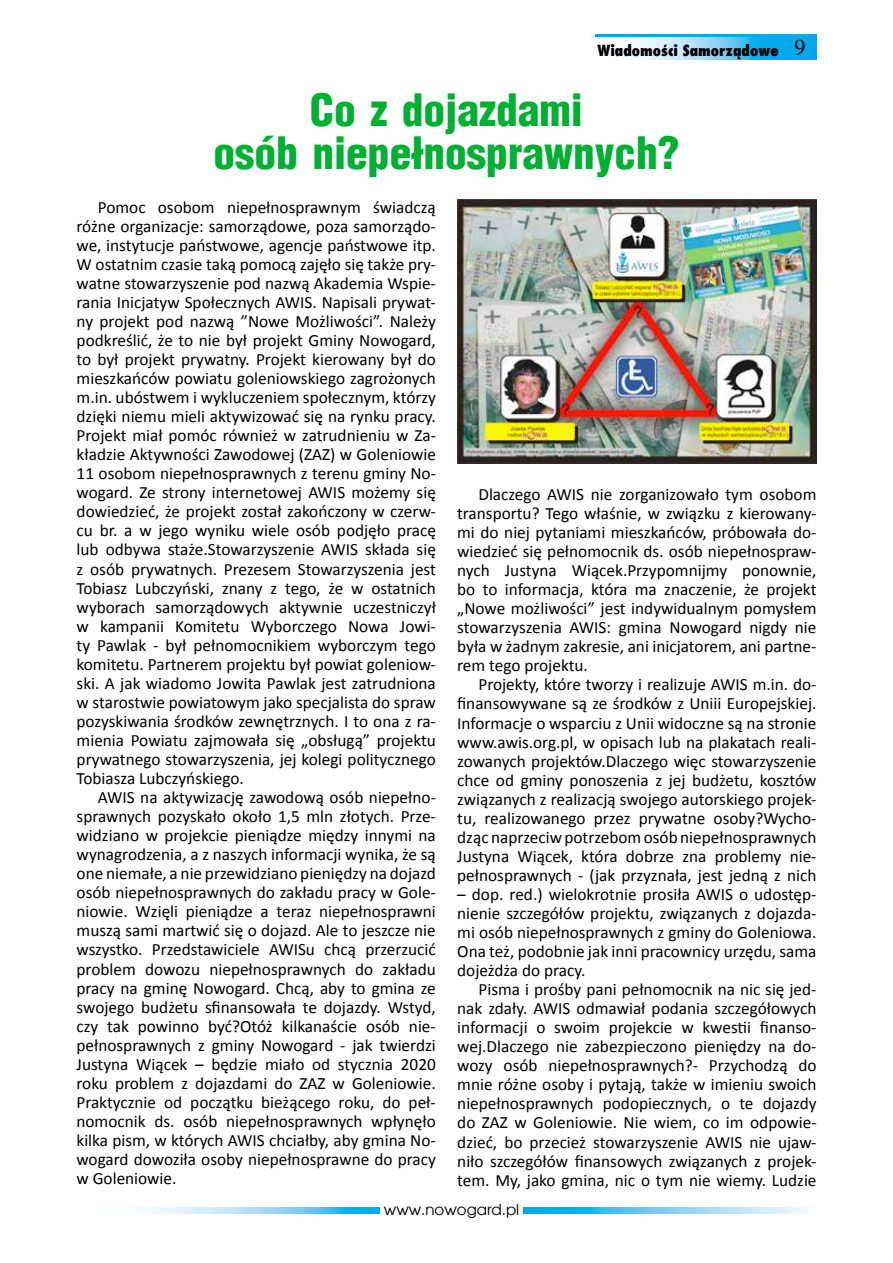
<style>
.page{position:relative;width:893px;height:1263px;background:#fff}
.page>*{position:absolute;margin:0;border:0;box-sizing:border-box;transform-origin:0 0}
.t1{font:900 43.5px/43.5px "Switzerland Cond";color:#00b033;text-align:center}
.t2{font:17.25px/19px "Calibri";color:#000;text-align:justify}
.t3{font:800 15px "Fujiyama";color:#000}
.t4{font:15px "Avalon";color:#000}
.s1{font-family:"Times";font-weight:400;font-size:22.5px}
</style>
<div class="page">
<svg style="left:146px;top:1207px;width:660px;height:6px"></svg>
<div style="left:380px;top:1203px;width:143px;height:15px;background:#fff"></div>
<div style="left:595px;top:34px;width:221px;height:26px;background:#00a8ec"></div>
<svg style="left:595px;top:37px;width:161px;height:23px"></svg>
<img style="left:457px;top:200px;width:359px;height:263px">
<p class="t3" style="left:598px;top:40px;width:210px">Wiadomości Samorządowe <span class="s1">9</span></p>
<h1 class="t1" style="left:213px;top:87px;width:468px">Co z dojazdami<br>osób niepełnosprawnych?</h1>
<p class="t2" style="left:77px;top:197px;width:361px;text-indent:21px">Pomoc osobom niepełnosprawnym świadczą różne organizacje: samorządowe, poza samorządo&shy;we, instytucje państwowe, agencje państwowe itp.<br>W ostatnim czasie taką pomocą zajęło się także pry&shy;watne stowarzyszenie pod nazwą Akademia Wspie&shy;rania Inicjatyw Społecznych AWIS. Napisali prywat&shy;ny projekt pod nazwą ”Nowe Możliwości”. Należy podkreślić, że to nie był projekt Gminy Nowogard, to był projekt prywatny. Projekt kierowany był do mieszkańców powiatu goleniowskiego zagrożonych m.in. ubóstwem i wykluczeniem społecznym, którzy dzięki niemu mieli aktywizować się na rynku pracy.<br>Projekt miał pomóc również w zatrudnieniu w Za&shy;kładzie Aktywności Zawodowej (ZAZ) w Goleniowie 11 osobom niepełnosprawnych z terenu gminy No&shy;wogard. Ze strony internetowej AWIS możemy się dowiedzieć, że projekt został zakończony w czerw&shy;cu br. a w jego wyniku wiele osób podjęło pracę lub odbywa staże.Stowarzyszenie AWIS składa się z osób prywatnych. Prezesem Stowarzyszenia jest Tobiasz Lubczyński, znany z tego, że w ostatnich wyborach samorządowych aktywnie uczestniczył w kampanii Komitetu Wyborczego Nowa Jowi&shy;ty Pawlak - był pełnomocnikiem wyborczym tego komitetu. Partnerem projektu był powiat goleniow&shy;ski. A jak wiadomo Jowita Pawlak jest zatrudniona w starostwie powiatowym jako specjalista do spraw pozyskiwania środków zewnętrznych. I to ona z ra&shy;mienia Powiatu zajmowała się „obsługą” projektu prywatnego stowarzyszenia, jej kolegi politycznego Tobiasza Lubczyńskiego.</p>
<p class="t2" style="left:76px;top:788px;width:361px;text-indent:21px">AWIS na aktywizację zawodową osób niepełno&shy;sprawnych pozyskało około 1,5 mln złotych. Prze&shy;widziano w projekcie pieniądze między innymi na wynagrodzenia, a z naszych informacji wynika, że są one niemałe, a nie przewidziano pieniędzy na dojazd osób niepełnosprawnych do zakładu pracy w Gole&shy;niowie. Wzięli pieniądze a teraz niepełnosprawni muszą sami martwić się o dojazd. Ale to jeszcze nie wszystko. Przedstawiciele AWISu chcą przerzucić problem dowozu niepełnosprawnych do zakładu pracy na gminę Nowogard. Chcą, aby to gmina ze swojego budżetu sfinansowała te dojazdy. Wstyd, czy tak powinno być?Otóż kilkanaście osób nie&shy;pełnosprawnych z gminy Nowogard - jak twierdzi Justyna Wiącek – będzie miało od stycznia 2020 roku problem z dojazdami do ZAZ w Goleniowie.<br>Praktycznie od początku bieżącego roku, do peł&shy;nomocnik ds. osób niepełnosprawnych wpłynęło kilka pism, w których AWIS chciałby, aby gmina No&shy;wogard dowoziła osoby niepełnosprawne do pracy w Goleniowie.</p>
<p class="t2" style="left:457px;top:485px;width:361px;text-indent:21px">Dlaczego AWIS nie zorganizowało tym osobom transportu? Tego właśnie, w związku z kierowany&shy;mi do niej pytaniami mieszkańców, próbowała do&shy;wiedzieć się pełnomocnik ds. osób niepełnospraw&shy;nych Justyna Wiącek.Przypomnijmy ponownie, bo to informacja, która ma znaczenie, że projekt „Nowe możliwości” jest indywidualnym pomysłem stowarzyszenia AWIS: gmina Nowogard nigdy nie była w żadnym zakresie, ani inicjatorem, ani partne&shy;rem tego projektu.</p>
<p class="t2" style="left:457px;top:675px;width:361px;text-indent:21px">Projekty, które tworzy i realizuje AWIS m.in. do&shy;finansowywane są ze środków z Uniii Europejskiej.<br>Informacje o wsparciu z Unii widoczne są na stronie www.awis.org.pl, w opisach lub na plakatach reali&shy;zowanych projektów.Dlaczego więc stowarzyszenie chce od gminy ponoszenia z jej budżetu, kosztów związanych z realizacją swojego autorskiego projek&shy;tu, realizowanego przez prywatne osoby?Wycho&shy;dząc naprzeciwpotrzebomosób niepełnosprawnych Justyna Wiącek, która dobrze zna problemy nie&shy;pełnosprawnych - (jak przyznała, jest jedną z nich</p>
<p class="t2" style="left:457px;top:885px;width:361px">– dop. red.) wielokrotnie prosiła AWIS o udostęp&shy;nienie szczegółów projektu, związanych z dojazda&shy;mi osób niepełnosprawnych z gminy do Goleniowa.<br>Ona też, podobnie jak inni pracownicy urzędu, sama dojeżdża do pracy.</p>
<p class="t2" style="left:457px;top:980px;width:361px;text-indent:21px">Pisma i prośby pani pełnomocnik na nic się jed&shy;nak zdały. AWIS odmawiał podania szczegółowych informacji o swoim projekcie w kwestii finanso&shy;wej.Dlaczego nie zabezpieczono pieniędzy na do&shy;wozy osób niepełnosprawnych?- Przychodzą do mnie różne osoby i pytają, także w imieniu swoich niepełnosprawnych podopiecznych, o te dojazdy do ZAZ w Goleniowie. Nie wiem, co im odpowie&shy;dzieć, bo przecież stowarzyszenie AWIS nie ujaw&shy;niło szczegółów finansowych związanych z projek&shy;tem. My, jako gmina, nic o tym nie wiemy. Ludzie</p>
<p class="t4" style="left:384px;top:1200px;width:137px">www.nowogard.pl</p>
</div>
